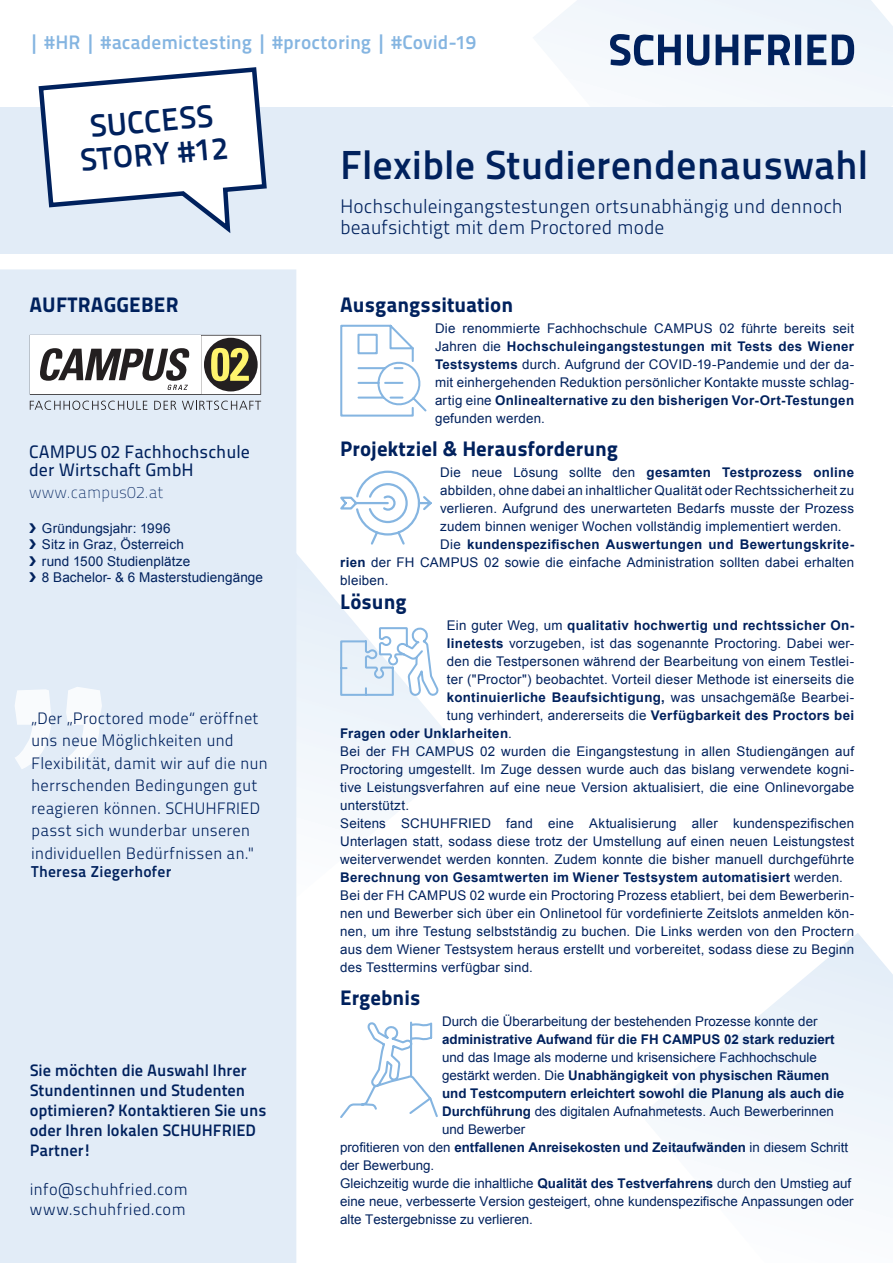
<style>
.page{position:relative;width:893px;height:1263px;background:#fff}
.page>*{position:absolute;margin:0;border:0;box-sizing:border-box;transform-origin:0 0}
.Überschrift{font:40.5px "Titillium Maps 26 L 750 wt";color:#00215d}
.Überschrift-2{font:31.5px/33px "Titillium Maps 26 L 750 wt";color:#00215d;text-align:center}
.Überschrift_2{font:21px "Titillium Maps 26 L 999 wt";color:#00215d}
.Überschrift_linke_Sp{font:21px "Titillium Maps 26 L 999 wt";letter-spacing:.01em;color:#00215d}
.Überschrift-3{font:19.5px/21px "Titillium Maps 26 L 250 wt";color:#00215d}
.Fließtext_Hauptseite{font:19.5px "Titillium Maps 26 L 750 wt";letter-spacing:.005em;color:#85b5e1}
.Überschrift_3_Fließt{font:18px/18px "Titillium Maps 26 L 500 wt";color:#00215d}
.Fließtext_Hauptseite-2{font:16.5px/22.5px "Titillium Maps 26 L 250 wt";letter-spacing:.005em;color:#00215d}
.Überschrift_linke_Sp-2{font:16.5px/19.8px "Titillium Maps 26 L 750 wt";color:#00215d}
.Überschrift_linke_Sp-3{font:16.5px "Titillium Maps 26 L 250 wt";letter-spacing:.015em;color:#00215d}
.t1{font:16.5px "Titillium Maps 26 L 1 wt";color:#00215d}
.Fließtext_Hauptseite-3{font:15.75px "Titillium Maps 26 L 750 wt";letter-spacing:.01em;color:#00215d}
.t2{font:13.5px "Arial";letter-spacing:.005em;color:#00215d}
.Fließtext_Hauptseite-4{font:13.35px/18px "Arial";letter-spacing:.02em;color:#00215d;text-align:justify}
.Aufzähltext_Kopie{font:13.35px "Arial";color:#00215d}
.Aufzähltext_Kopie-2{font:700 13.35px "Arial";color:#00215d}
.Fließtext_Hauptseite-5{font:700 13.35px "Arial";letter-spacing:.025em;color:#00215d}
.s1{font-family:"Monotype Sorts"}
.s2{font-weight:700}
.s3{font-weight:400}
</style>
<div class="page">
<svg style="left:642px;top:933px;width:251px;height:255px"></svg>
<svg style="left:296px;top:538px;width:169px;height:399px"></svg>
<div style="left:0;top:269px;width:296px;height:994px;background:#e2ecf7"></div>
<svg style="left:532px;top:0;width:361px;height:108px"></svg>
<div style="left:0;top:108px;width:893px;height:146px;background:#e2ecf7"></div>
<svg style="left:610px;top:34px;width:244px;height:32px"></svg>
<svg style="left:340px;top:1021px;width:98px;height:97px"></svg>
<svg style="left:339px;top:625px;width:101px;height:72px"></svg>
<svg style="left:340px;top:324px;width:87px;height:93px"></svg>
<svg style="left:36px;top:67px;width:233px;height:166px"></svg>
<svg style="left:337px;top:470px;width:99px;height:76px"></svg>
<svg style="left:14px;top:687px;width:88px;height:82px"></svg>
<svg style="left:30px;top:335px;width:231px;height:60px"></svg>
<div style="left:31px;top:336px;width:170px;height:58px;background:#fff"></div>
<svg style="left:40px;top:348px;width:150px;height:42px"></svg>
<svg style="left:201px;top:336px;width:59px;height:58px"></svg>
<svg style="left:154px;top:401px;width:22px;height:9px"></svg>
<svg style="left:182px;top:401px;width:79px;height:9px"></svg>
<svg style="left:30px;top:401px;width:117px;height:9px"></svg>
<p class="Fließtext_Hauptseite" style="left:29px;top:27px;width:448px">| #HR | #academictesting | #proctoring | #Covid-19</p>
<p class="Überschrift-2" style="left:76px;top:109px;width:150px;rotate:-5deg">SUCCESS<br>STORY #12</p>
<p class="Überschrift_linke_Sp" style="left:29px;top:288px;width:151px">AUFTRAGGEBER</p>
<p class="Überschrift_3_Fließt" style="left:29px;top:441px;width:222px">CAMPUS 02 Fachhochschule der Wirtschaft GmbH</p>
<p class="t1" style="left:29px;top:480px;width:136px">www.campus02.at</p>
<p class="t2" style="left:29px;top:519px;width:143px"><span class="s1">i</span> Gründungsjahr: 1996</p>
<p class="t2" style="left:29px;top:535px;width:156px"><span class="s1">i</span> Sitz in Graz, Österreich</p>
<p class="t2" style="left:29px;top:552px;width:162px"><span class="s1">i</span> rund 1500 Studienplätze</p>
<p class="t2" style="left:29px;top:568px;width:235px"><span class="s1">i</span> 8 Bachelor- &amp; 6 Masterstudiengänge</p>
<p class="Fließtext_Hauptseite-2" style="left:31px;top:706px;width:238px">„Der „Proctored mode“ eröffnet uns neue Möglichkeiten und<br>Flexibilität, damit wir auf die nun herrschenden Bedingungen gut reagieren können. SCHUHFRIED passt sich wunderbar unseren individuellen Bedürfnissen an."</p>
<p class="Fließtext_Hauptseite-3" style="left:31px;top:859px;width:142px">Theresa Ziegerhofer</p>
<p class="Überschrift_linke_Sp-2" style="left:30px;top:1060px;width:238px">Sie möchten die Auswahl Ihrer<br>Stundentinnen und Studenten optimieren? Kontaktieren Sie uns oder Ihren lokalen SCHUHFRIED<br>Partner!</p>
<p class="Überschrift_linke_Sp-3" style="left:30px;top:1177px;width:159px">info@schuhfried.com</p>
<p class="Fließtext_Hauptseite-2" style="left:30px;top:1197px;width:157px">www.schuhfried.com</p>
<p class="Überschrift" style="left:340px;top:133px;width:530px">Flexible Studierendenauswahl</p>
<p class="Überschrift-3" style="left:340px;top:194px;width:504px">Hochschuleingangstestungen ortsunabhängig und dennoch beaufsichtigt mit dem Proctored mode</p>
<p class="Überschrift_2" style="left:340px;top:288px;width:174px">Ausgangssituation</p>
<p class="Fließtext_Hauptseite-4" style="left:435px;top:319px;width:421px">Die renommierte Fachhochschule CAMPUS 02 führte bereits seit Jahren die <span class="s2">Hochschuleingangstestungen mit Tests des Wiener Testsystems</span> durch. Aufgrund der COVID-19-Pandemie und der da&shy;mit einhergehenden Reduktion persönlicher Kontakte musste schlag&shy;artig eine <span class="s2">Onlinealternative zu den bisherigen Vor-Ort-Testungen </span>gefunden werden.</p>
<p class="Überschrift_2" style="left:340px;top:432px;width:280px">Projektziel &amp; Herausforderung</p>
<p class="Fließtext_Hauptseite-4" style="left:440px;top:463px;width:415px">Die neue Lösung sollte den <span class="s2">gesamten Testprozess online </span>abbilden, ohne dabei an inhaltlicher Qualität oder Rechtssicherheit zu verlieren. Aufgrund des unerwarteten Bedarfs musste der Prozess zudem binnen weniger Wochen vollständig implementiert werden.</p>
<p class="Fließtext_Hauptseite-4" style="left:340px;top:535px;width:515px;text-indent:100px">Die <span class="s2">kundenspezifischen Auswertungen und Bewertungskrite&shy;rien</span> der FH CAMPUS 02 sowie die einfache Administration sollten dabei erhalten bleiben.</p>
<p class="Überschrift_2" style="left:340px;top:585px;width:68px">Lösung</p>
<p class="Fließtext_Hauptseite-5" style="left:447px;top:616px;width:409px"><span class="s3">Ein guter Weg, um</span> qualitativ hochwertig und rechtssicher On-</p>
<p class="Fließtext_Hauptseite-4" style="left:447px;top:634px;width:409px"><span class="s2">linetests</span> vorzugeben, ist das sogenannte Proctoring. Dabei wer-</p>
<p class="Fließtext_Hauptseite-4" style="left:447px;top:652px;width:409px">den die Testpersonen während der Bearbeitung von einem Testlei-</p>
<p class="Fließtext_Hauptseite-4" style="left:447px;top:670px;width:409px">ter ("Proctor") beobachtet. Vorteil dieser Methode ist einerseits die</p>
<p class="Fließtext_Hauptseite-5" style="left:447px;top:688px;width:409px">kontinuierliche Beaufsichtigung, <span class="s3">was unsachgemäße Bearbei-</span></p>
<p class="Fließtext_Hauptseite-4" style="left:447px;top:706px;width:409px">tung verhindert, andererseits die <span class="s2">Verfügbarkeit des Proctors bei</span></p>
<p class="Fließtext_Hauptseite-5" style="left:340px;top:724px;width:173px">Fragen oder Unklarheiten<span class="s3">.</span></p>
<p class="Fließtext_Hauptseite-4" style="left:340px;top:742px;width:515px">Bei der FH CAMPUS 02 wurden die Eingangstestung in allen Studiengängen auf Proctoring umgestellt. Im Zuge dessen wurde auch das bislang verwendete kogni&shy;tive Leistungsverfahren auf eine neue Version aktualisiert, die eine Onlinevorgabe unterstützt.</p>
<p class="Fließtext_Hauptseite-4" style="left:340px;top:814px;width:515px">Seitens SCHUHFRIED fand eine Aktualisierung aller kundenspezifischen Unterlagen statt, sodass diese trotz der Umstellung auf einen neuen Leistungstest weiterverwendet werden konnten. Zudem konnte die bisher manuell durchgeführte <span class="s2">Berechnung von Gesamtwerten im Wiener Testsystem automatisiert</span> werden.</p>
<p class="Fließtext_Hauptseite-4" style="left:340px;top:886px;width:515px">Bei der FH CAMPUS 02 wurde ein Proctoring Prozess etabliert, bei dem Bewerberin&shy;nen und Bewerber sich über ein Onlinetool für vordefinierte Zeitslots anmelden kön&shy;nen, um ihre Testung selbstständig zu buchen. Die Links werden von den Proctern aus dem Wiener Testsystem heraus erstellt und vorbereitet, sodass diese zu Beginn des Testtermins verfügbar sind.</p>
<p class="Überschrift_2" style="left:340px;top:981px;width:82px">Ergebnis</p>
<p class="Aufzähltext_Kopie" style="left:442px;top:1013px;width:377px">Durch die Überarbeitung der bestehenden Prozesse konnte der</p>
<p class="Aufzähltext_Kopie-2" style="left:442px;top:1030px;width:394px">administrative Aufwand für die FH CAMPUS 02 stark reduziert</p>
<p class="Aufzähltext_Kopie" style="left:442px;top:1049px;width:376px">und das Image als moderne und krisensichere Fachhochschule</p>
<p class="Aufzähltext_Kopie-2" style="left:442px;top:1066px;width:389px"><span class="s3">gestärkt werden. Die</span> Unabhängigkeit von physischen Räumen</p>
<p class="Aufzähltext_Kopie-2" style="left:442px;top:1084px;width:404px">und Testcomputern erleichtert sowohl die Planung als auch die</p>
<p class="Aufzähltext_Kopie" style="left:442px;top:1103px;width:393px"><span class="s2">Durchführung</span> des digitalen Aufnahmetests. Auch Bewerberinnen</p>
<p class="Aufzähltext_Kopie" style="left:442px;top:1121px;width:85px">und Bewerber</p>
<p class="Aufzähltext_Kopie-2" style="left:340px;top:1138px;width:510px"><span class="s3">profitieren von den</span> entfallenen Anreisekosten und Zeitaufwänden <span class="s3">in diesem Schritt</span></p>
<p class="Aufzähltext_Kopie" style="left:340px;top:1157px;width:96px">der Bewerbung.</p>
<p class="Aufzähltext_Kopie" style="left:340px;top:1175px;width:513px">Gleichzeitig wurde die inhaltliche <span class="s2">Qualität des Testverfahrens</span> durch den Umstieg auf</p>
<p class="Aufzähltext_Kopie" style="left:340px;top:1193px;width:515px">eine neue, verbesserte Version gesteigert, ohne kundenspezifische Anpassungen oder</p>
<p class="Aufzähltext_Kopie" style="left:340px;top:1211px;width:194px">alte Testergebnisse zu verlieren.</p>
</div>
